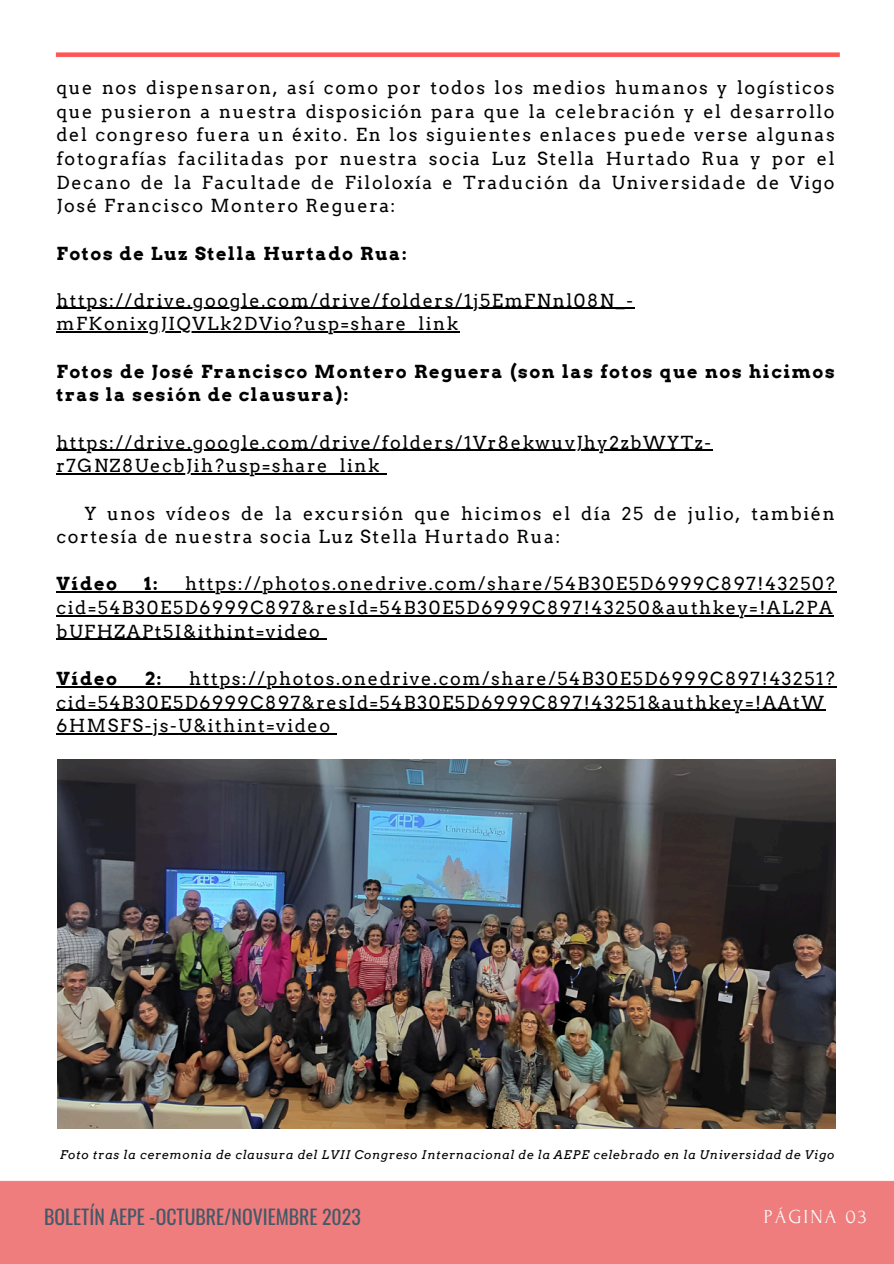
<style>
.page{position:relative;width:894px;height:1264px;background:#fff}
.page>*{position:absolute;margin:0;border:0;box-sizing:border-box;transform-origin:0 0}
.t1{font:19.8px "Oswald";color:#435967}
.t2{font:19.8px "Forum";letter-spacing:.1em;color:#fafafa}
.t3{font:18px/23.7px "Arvo";letter-spacing:.09em;color:#000}
.t4{font:700 18px/23.7px "Arvo";letter-spacing:.09em;color:#000}
.t5{font:italic 12px "Arvo";letter-spacing:.06em;color:#000}
</style>
<div class="page">
<img style="left:0;top:52px;width:893px;height:1211px">
<img style="left:58px;top:760px;width:777px;height:367px">
<hr style="left:56px;top:308px;width:578px;height:1px;background:#000">
<hr style="left:56px;top:331px;width:403px;height:2px;background:#000">
<hr style="left:56px;top:450px;width:656px;height:1px;background:#000">
<hr style="left:56px;top:473px;width:325px;height:1px;background:#000">
<hr style="left:56px;top:591px;width:129px;height:1px;background:#000">
<hr style="left:185px;top:591px;width:651px;height:1px;background:#000">
<hr style="left:56px;top:615px;width:778px;height:1px;background:#000">
<hr style="left:56px;top:639px;width:265px;height:1px;background:#000">
<hr style="left:56px;top:686px;width:133px;height:1px;background:#000">
<hr style="left:189px;top:686px;width:647px;height:1px;background:#000">
<hr style="left:56px;top:709px;width:769px;height:2px;background:#000">
<hr style="left:56px;top:733px;width:276px;height:1px;background:#000">
<p class="t3" style="left:56px;top:76px;width:779px;text-align:justify">que nos dispensaron, así como por todos los medios humanos y logísticos que pusieron a nuestra disposición para que la celebración y el desarrollo del congreso fuera un éxito. En los siguientes enlaces puede verse algunas fotografías facilitadas por nuestra socia Luz Stella Hurtado Rua y por el Decano de la Facultade de Filoloxía e Tradución da Universidade de Vigo José Francisco Montero Reguera:</p>
<p class="t4" style="left:56px;top:241px;width:351px">Fotos de Luz Stella Hurtado Rua:</p>
<p class="t3" style="left:56px;top:288px;width:577px">https://drive.google.com/drive/folders/1j5EmFNnl08N_- mFKonixgJIQVLk2DVio?usp=share_link</p>
<p class="t4" style="left:56px;top:359px;width:779px">Fotos de José Francisco Montero Reguera (son las fotos que nos hicimos tras la sesión de clausura):</p>
<p class="t3" style="left:56px;top:430px;width:656px">https://drive.google.com/drive/folders/1Vr8ekwuvJhy2zbWYTz&shy;r7GNZ8UecbJih?usp=share_link</p>
<p class="t3" style="left:56px;top:501px;width:779px;text-indent:28px">Y unos vídeos de la excursión que hicimos el día 25 de julio, también cortesía de nuestra socia Luz Stella Hurtado Rua:</p>
<p class="t4" style="left:56px;top:572px;width:62px">Vídeo</p>
<p class="t4" style="left:144px;top:572px;width:15px">1:</p>
<p class="t3" style="left:56px;top:572px;width:779px;text-align:justify;text-indent:129px">https://photos.onedrive.com/share/54B30E5D6999C897!43250? cid=54B30E5D6999C897&amp;resId=54B30E5D6999C897!43250&amp;authkey=!AL2PA bUFHZAPt5I&amp;ithint=video</p>
<p class="t4" style="left:56px;top:666px;width:62px">Vídeo</p>
<p class="t4" style="left:145px;top:666px;width:18px">2:</p>
<p class="t3" style="left:56px;top:666px;width:779px;text-indent:133px">https://photos.onedrive.com/share/54B30E5D6999C897!43251? cid=54B30E5D6999C897&amp;resId=54B30E5D6999C897!43251&amp;authkey=!AAtW<br>6HMSFS-js-U&amp;ithint=video</p>
<p class="t5" style="left:60px;top:1146px;width:776px">Foto tras la ceremonia de clausura del LVII Congreso Internacional de la AEPE celebrado en la Universidad de Vigo</p>
<p class="t1" style="left:44px;top:1199px;width:318px">BOLETÍN AEPE -OCTUBRE/NOVIEMBRE 2023</p>
<p class="t2" style="left:763px;top:1205px;width:104px">PÁGINA 03</p>
</div>
